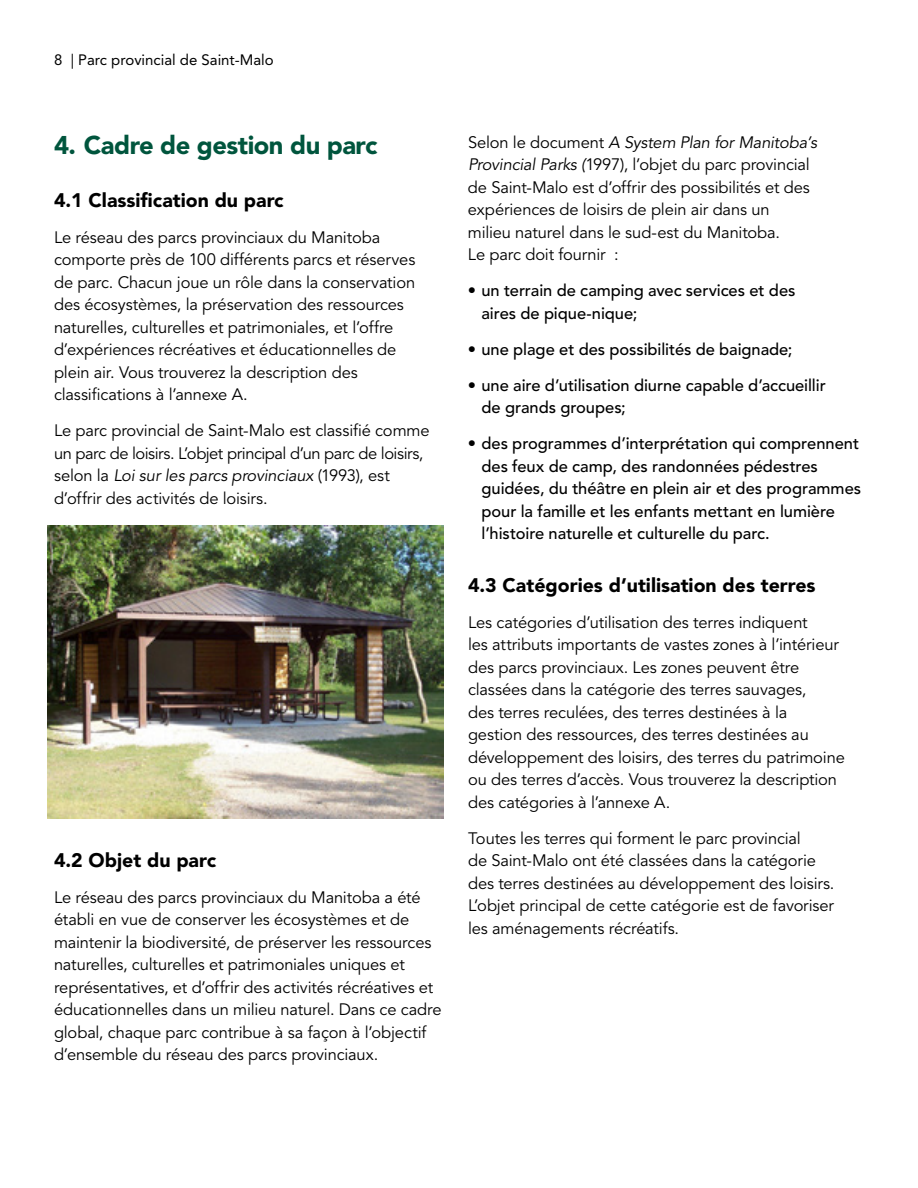
<style>
.page{position:relative;width:918px;height:1188px;background:#fff}
.page>*{position:absolute;margin:0;border:0;box-sizing:border-box;transform-origin:0 0}
.t1{font:900 25.5px "Avenir LT Std";letter-spacing:-.02em;color:#00553d}
.t2{font:900 19.5px "Avenir LT Std";color:#000}
.t3{font:16.5px/22.5px "Avenir LT Std";letter-spacing:-.01em;color:#000}
.t4{font:500 16.5px/22.5px "Avenir LT Std";color:#000}
.t5{font:italic 16.5px "Avenir";letter-spacing:-.01em;color:#000}
.t6{font:15px "Avenir LT Std";color:#000}
.s1{font-family:"Avenir LT Std";font-style:normal}
.s2{font-family:"Avenir";font-style:italic}
</style>
<div class="page">
<img style="left:48px;top:526px;width:396px;height:292px">
<p class="t6" style="left:54px;top:51px;width:221px">8 | Parc provincial de Saint-Malo</p>
<h1 class="t1" style="left:54px;top:130px;width:325px">4. Cadre de gestion du parc</h1>
<p class="t2" style="left:54px;top:188px;width:231px">4.1 Classification du parc</p>
<p class="t3" style="left:54px;top:226px;width:363px">Le réseau des parcs provinciaux du Manitoba comporte près de 100 différents parcs et réserves de parc. Chacun joue un rôle dans la conservation des écosystèmes, la préservation des ressources naturelles, culturelles et patrimoniales, et l’offre d’expériences récréatives et éducationnelles de plein air. Vous trouverez la description des classifications à l’annexe A.</p>
<p class="t3" style="left:54px;top:420px;width:377px">Le parc provincial de Saint-Malo est classifié comme un parc de loisirs. L’objet principal d’un parc de loisirs,</p>
<p class="t5" style="left:54px;top:466px;width:337px"><span class="s1">selon la</span> Loi sur les parcs provinciaux <span class="s1">(1993), est</span></p>
<p class="t3" style="left:54px;top:487px;width:215px">d’offrir des activités de loisirs.</p>
<p class="t2" style="left:54px;top:848px;width:164px">4.2 Objet du parc</p>
<p class="t3" style="left:54px;top:886px;width:389px">Le réseau des parcs provinciaux du Manitoba a été établi en vue de conserver les écosystèmes et de maintenir la biodiversité, de préserver les ressources naturelles, culturelles et patrimoniales uniques et représentatives, et d’offrir des activités récréatives et éducationnelles dans un milieu naturel. Dans ce cadre global, chaque parc contribue à sa façon à l’objectif d’ensemble du réseau des parcs provinciaux.</p>
<p class="t5" style="left:468px;top:132px;width:351px"><span class="s1">Selon le document</span> A System Plan for Manitoba’s</p>
<p class="t3" style="left:468px;top:154px;width:343px"><span class="s2">Provincial Parks (</span>1997), l’objet du parc provincial de Saint-Malo est d’offrir des possibilités et des expériences de loisirs de plein air dans un milieu naturel dans le sud-est du Manitoba.<br>Le parc doit fournir :</p>
<p class="t4" style="left:481px;top:280px;width:316px;text-indent:-13px">• un terrain de camping avec services et des aires de pique-nique;</p>
<p class="t4" style="left:468px;top:338px;width:326px">• une plage et des possibilités de baignade;</p>
<p class="t4" style="left:481px;top:374px;width:346px;text-indent:-13px">• une aire d’utilisation diurne capable d’accueillir de grands groupes;</p>
<p class="t4" style="left:481px;top:433px;width:381px;text-indent:-13px">• des programmes d’interprétation qui comprennent des feux de camp, des randonnées pédestres guidées, du théâtre en plein air et des programmes pour la famille et les enfants mettant en lumière l’histoire naturelle et culturelle du parc.</p>
<p class="t2" style="left:468px;top:573px;width:349px">4.3 Catégories d’utilisation des terres</p>
<p class="t3" style="left:468px;top:611px;width:378px">Les catégories d’utilisation des terres indiquent<br>les attributs importants de vastes zones à l’intérieur des parcs provinciaux. Les zones peuvent être classées dans la catégorie des terres sauvages,<br>des terres reculées, des terres destinées à la gestion des ressources, des terres destinées au développement des loisirs, des terres du patrimoine ou des terres d’accès. Vous trouverez la description des catégories à l’annexe A.</p>
<p class="t3" style="left:468px;top:827px;width:368px">Toutes les terres qui forment le parc provincial<br>de Saint-Malo ont été classées dans la catégorie des terres destinées au développement des loisirs.<br>L’objet principal de cette catégorie est de favoriser les aménagements récréatifs.</p>
</div>
